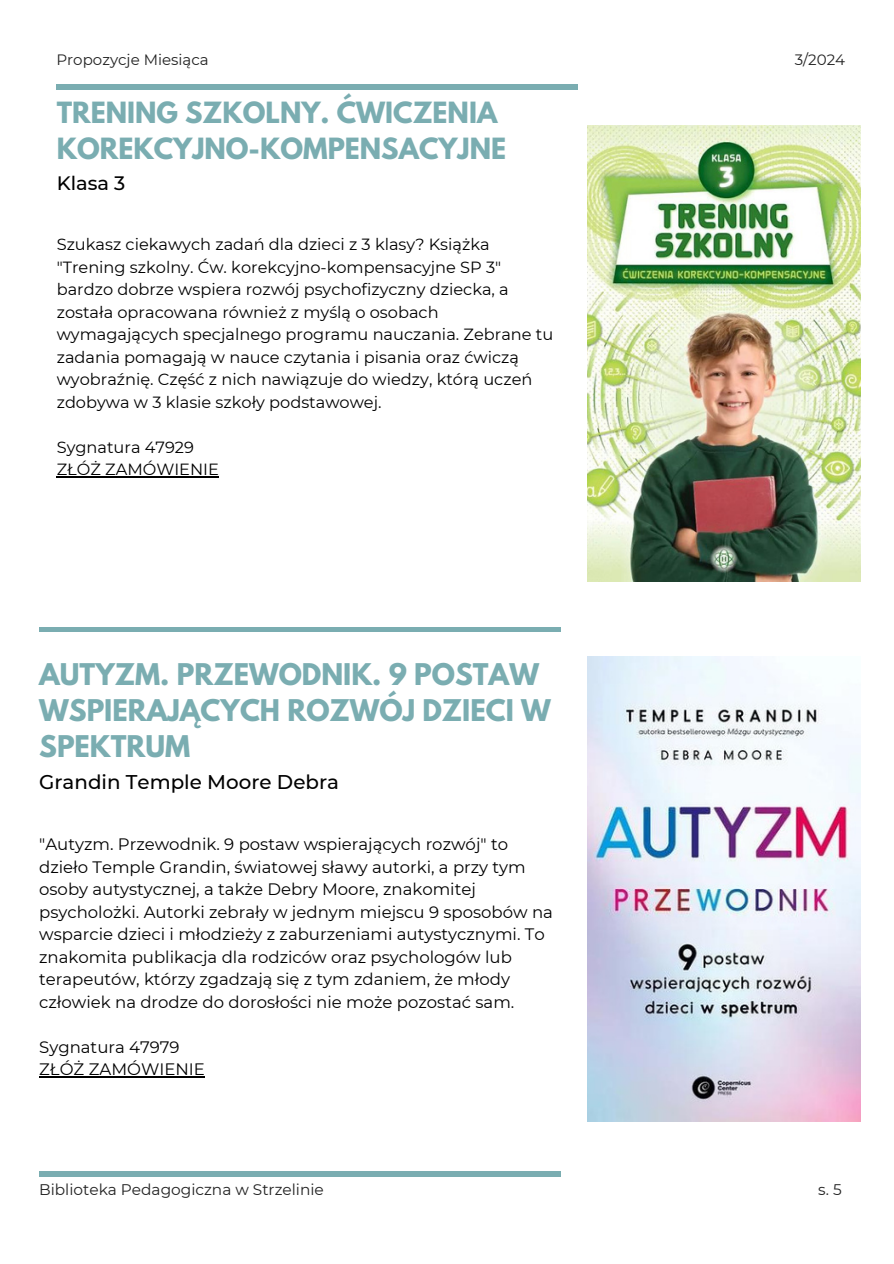
<style>
.page{position:relative;width:894px;height:1264px;background:#fff}
.page>*{position:absolute;margin:0;border:0;box-sizing:border-box;transform-origin:0 0}
.t1{font:700 26.4px/36px "League Spartan";color:#7aadb1}
.t2{font:700 25.95px/35.2px "League Spartan";color:#7aadb1}
.t3{font:500 19.8px "Montserrat";color:#000}
.t4{font:500 19.35px "Montserrat";color:#000}
.t5{font:16.5px/22.5px "Montserrat";color:#000}
.t6{font:16.2px/22.5px "Montserrat";color:#000}
.t7{font:15.3px "Montserrat";color:#222}
.t8{font:15px "Montserrat";color:#222}
</style>
<div class="page">
<img style="left:587px;top:656px;width:273px;height:465px">
<img style="left:587px;top:126px;width:273px;height:455px">
<hr style="left:39px;top:1076px;width:166px;height:1px;background:#000">
<hr style="left:57px;top:476px;width:162px;height:1px;background:#000">
<hr style="left:39px;top:627px;width:521px;height:4px;background:#7aadb1">
<div style="left:39px;top:1171px;width:521px;height:5px;background:#7aadb1"></div>
<div style="left:57px;top:84px;width:520px;height:5px;background:#7aadb1"></div>
<p class="t8" style="left:56px;top:50px;width:154px">Propozycje Miesiąca</p>
<p class="t8" style="left:794px;top:50px;width:52px">3/2024</p>
<h2 class="t2" style="left:57px;top:99px;width:451px">TRENING SZKOLNY. ĆWICZENIA<br>KOREKCYJNO-KOMPENSACYJNE</h2>
<p class="t4" style="left:57px;top:171px;width:70px">Klasa 3</p>
<p class="t6" style="left:57px;top:233px;width:498px">Szukasz ciekawych zadań dla dzieci z 3 klasy? Książka "Trening szkolny. Ćw. korekcyjno-kompensacyjne SP 3" bardzo dobrze wspiera rozwój psychofizyczny dziecka, a została opracowana również z myślą o osobach wymagających specjalnego programu nauczania. Zebrane tu zadania pomagają w nauce czytania i pisania oraz ćwiczą wyobraźnię. Część z nich nawiązuje do wiedzy, którą uczeń zdobywa w 3 klasie szkoły podstawowej.</p>
<p class="t6" style="left:57px;top:435px;width:164px">Sygnatura 47929<br>ZŁÓŻ ZAMÓWIENIE</p>
<h1 class="t1" style="left:39px;top:660px;width:513px">AUTYZM. PRZEWODNIK. 9 POSTAW<br>WSPIERAJĄCYCH ROZWÓJ DZIECI W<br>SPEKTRUM</h1>
<p class="t3" style="left:39px;top:770px;width:301px">Grandin Temple Moore Debra</p>
<p class="t5" style="left:39px;top:833px;width:515px">"Autyzm. Przewodnik. 9 postaw wspierających rozwój" to dzieło Temple Grandin, światowej sławy autorki, a przy tym osoby autystycznej, a także Debry Moore, znakomitej psycholożki. Autorki zebrały w jednym miejscu 9 sposobów na wsparcie dzieci i młodzieży z zaburzeniami autystycznymi. To znakomita publikacja dla rodziców oraz psychologów lub terapeutów, którzy zgadzają się z tym zdaniem, że młody człowiek na drodze do dorosłości nie może pozostać sam.</p>
<p class="t5" style="left:39px;top:1035px;width:167px">Sygnatura 47979<br>ZŁÓŻ ZAMÓWIENIE</p>
<p class="t7" style="left:39px;top:1180px;width:286px">Biblioteka Pedagogiczna w Strzelinie</p>
<p class="t7" style="left:818px;top:1180px;width:25px">s. 5</p>
</div>
